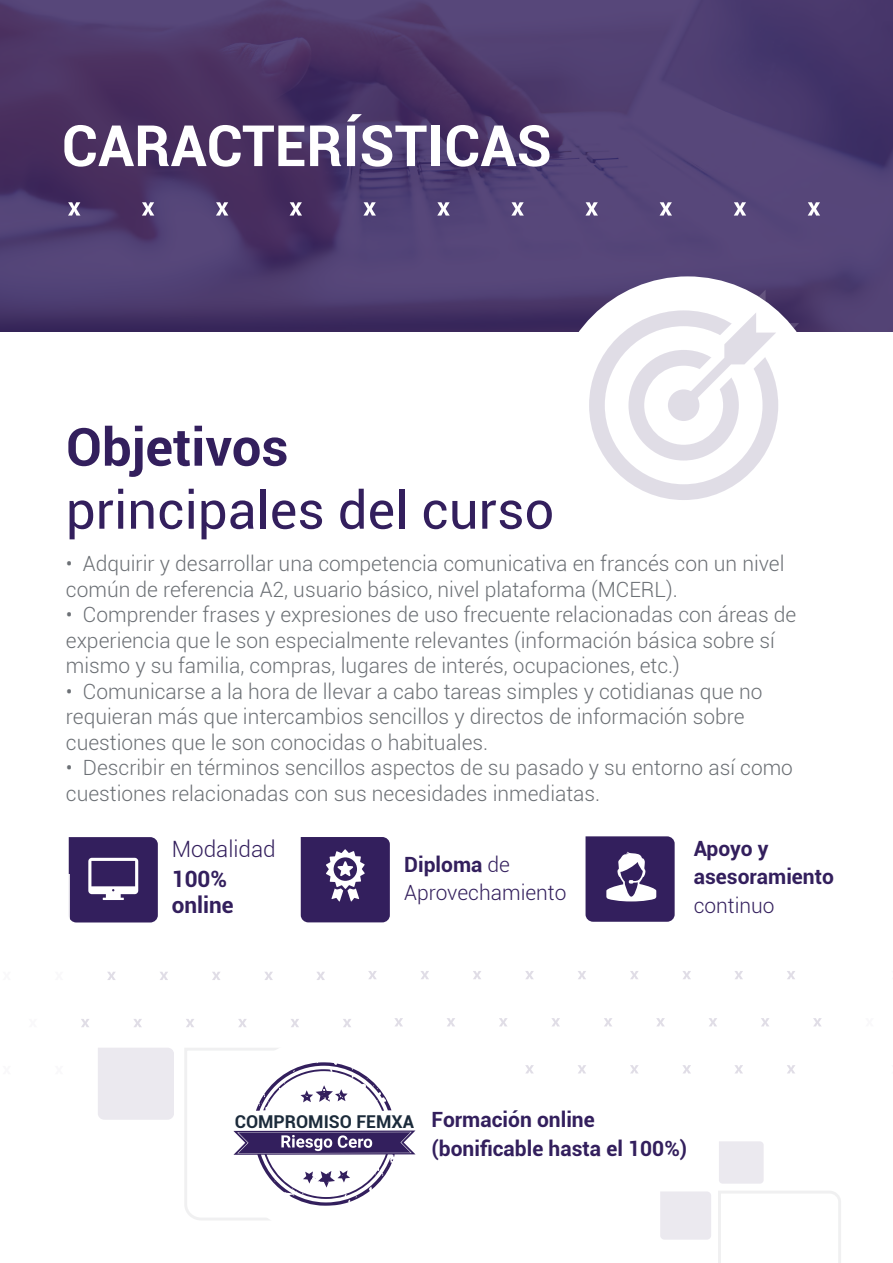
<style>
.page{position:relative;width:893px;height:1263px;background:#fff}
.page>*{position:absolute;margin:0;border:0;box-sizing:border-box;transform-origin:0 0}
.t1{font:700 57px "Roboto";color:#fff}
.t2{font:52.5px "Roboto";color:#331f5d}
.t3{font:700 52.5px "Roboto";color:#331f5d}
.t4{font:700 22.5px "Roboto";color:#331f5d}
.t5{font:300 22.5px "Roboto";color:#331f5d}
.t6{font:300 21px/25.5px "Roboto";color:#6c7075}
.t7{font:700 21px "Roboto";color:#331f5d}
.t8{font:300 21px/28.5px "Roboto";color:#331f5d}
.t9{font:700 17.7px "Roboto";color:#1c2b3b}
.s1{font-weight:700}
</style>
<div class="page">
<svg style="left:0;top:0;width:893px;height:332px;background:#4d3b6d"></svg>
<svg style="left:68px;top:202px;width:12px;height:14px"></svg>
<svg style="left:142px;top:202px;width:12px;height:14px"></svg>
<svg style="left:216px;top:202px;width:12px;height:14px"></svg>
<svg style="left:290px;top:202px;width:12px;height:14px"></svg>
<svg style="left:363px;top:202px;width:13px;height:14px"></svg>
<svg style="left:437px;top:202px;width:13px;height:14px"></svg>
<svg style="left:585px;top:202px;width:13px;height:14px"></svg>
<svg style="left:511px;top:202px;width:13px;height:14px"></svg>
<svg style="left:808px;top:202px;width:12px;height:14px"></svg>
<svg style="left:734px;top:202px;width:12px;height:14px"></svg>
<svg style="left:660px;top:202px;width:12px;height:14px"></svg>
<svg style="left:69px;top:837px;width:89px;height:85px;background:#4a396f"></svg>
<svg style="left:585px;top:836px;width:90px;height:86px;background:#534276"></svg>
<svg style="left:301px;top:837px;width:89px;height:85px;background:#4c3a71"></svg>
<svg style="left:660px;top:1141px;width:181px;height:122px"></svg>
<div style="left:553px;top:276px;width:269px;height:270px;background:#fff;border-radius:50%"></div>
<svg style="left:589px;top:290px;width:210px;height:210px"></svg>
<div style="left:668px;top:389px;width:31px;height:32px;background:#e0dde6;border-radius:50%"></div>
<svg style="left:787px;top:1065px;width:8px;height:8px"></svg>
<svg style="left:735px;top:1065px;width:8px;height:8px"></svg>
<svg style="left:683px;top:1065px;width:8px;height:8px"></svg>
<svg style="left:630px;top:1065px;width:9px;height:8px"></svg>
<svg style="left:787px;top:971px;width:8px;height:8px"></svg>
<svg style="left:735px;top:971px;width:8px;height:8px"></svg>
<svg style="left:683px;top:971px;width:8px;height:8px"></svg>
<svg style="left:630px;top:971px;width:9px;height:8px"></svg>
<svg style="left:578px;top:1065px;width:8px;height:8px"></svg>
<svg style="left:578px;top:971px;width:8px;height:8px"></svg>
<svg style="left:813px;top:1018px;width:9px;height:8px"></svg>
<svg style="left:761px;top:1018px;width:8px;height:8px"></svg>
<svg style="left:709px;top:1018px;width:8px;height:8px"></svg>
<svg style="left:604px;top:1018px;width:8px;height:8px"></svg>
<svg style="left:656px;top:1018px;width:9px;height:8px"></svg>
<svg style="left:525px;top:1065px;width:9px;height:8px"></svg>
<svg style="left:473px;top:971px;width:8px;height:8px"></svg>
<svg style="left:525px;top:971px;width:9px;height:8px"></svg>
<svg style="left:421px;top:971px;width:8px;height:8px"></svg>
<svg style="left:368px;top:971px;width:9px;height:8px"></svg>
<svg style="left:447px;top:1018px;width:8px;height:8px"></svg>
<svg style="left:499px;top:1018px;width:9px;height:8px"></svg>
<svg style="left:551px;top:1018px;width:9px;height:8px"></svg>
<svg style="left:394px;top:1018px;width:9px;height:8px"></svg>
<svg style="left:317px;top:972px;width:8px;height:8px"></svg>
<svg style="left:265px;top:972px;width:8px;height:8px"></svg>
<svg style="left:212px;top:972px;width:8px;height:8px"></svg>
<svg style="left:160px;top:972px;width:8px;height:8px"></svg>
<svg style="left:343px;top:1019px;width:8px;height:8px"></svg>
<svg style="left:291px;top:1019px;width:8px;height:8px"></svg>
<svg style="left:186px;top:1019px;width:8px;height:8px"></svg>
<svg style="left:238px;top:1019px;width:9px;height:8px"></svg>
<svg style="left:107px;top:972px;width:9px;height:8px"></svg>
<svg style="left:81px;top:1019px;width:8px;height:8px"></svg>
<svg style="left:134px;top:1019px;width:8px;height:8px"></svg>
<div style="left:839px;top:875px;width:54px;height:279px;background:#fff"></div>
<div style="left:98px;top:1048px;width:76px;height:72px;background:#ebe9ef"></div>
<svg style="left:184px;top:1048px;width:231px;height:172px"></svg>
<p class="t1" style="left:62px;top:106px;width:492px">CARACTERÍSTICAS</p>
<p class="t3" style="left:66px;top:410px;width:224px">Objetivos</p>
<p class="t2" style="left:66px;top:473px;width:490px">principales del curso</p>
<p class="t6" style="left:66px;top:550px;width:720px">• Adquirir y desarrollar una competencia comunicativa en francés con un nivel común de referencia A2, usuario básico, nivel plataforma (MCERL).</p>
<p class="t6" style="left:66px;top:601px;width:732px">• Comprender frases y expresiones de uso frecuente relacionadas con áreas de experiencia que le son especialmente relevantes (información básica sobre sí mismo y su familia, compras, lugares de interés, ocupaciones, etc.)</p>
<p class="t6" style="left:66px;top:678px;width:698px">• Comunicarse a la hora de llevar a cabo tareas simples y cotidianas que no requieran más que intercambios sencillos y directos de información sobre cuestiones que le son conocidas o habituales.</p>
<p class="t6" style="left:66px;top:754px;width:729px">• Describir en términos sencillos aspectos de su pasado y su entorno así como cuestiones relacionadas con sus necesidades inmediatas.</p>
<p class="t5" style="left:172px;top:834px;width:105px">Modalidad</p>
<p class="t4" style="left:172px;top:863px;width:57px">100%</p>
<p class="t4" style="left:172px;top:889px;width:63px">online</p>
<p class="t7" style="left:694px;top:834px;width:76px">Apoyo y</p>
<p class="t7" style="left:694px;top:862px;width:142px">asesoramiento</p>
<p class="t8" style="left:694px;top:890px;width:82px">continuo</p>
<p class="t8" style="left:404px;top:849px;width:164px"><span class="s1">Diploma</span> de<br>Aprovechamiento</p>
<p class="t9" style="left:235px;top:1109px;width:181px">COMPROMISO FEMXA</p>
<p class="t7" style="left:432px;top:1105px;width:165px">Formación online</p>
<p class="t7" style="left:432px;top:1133px;width:257px">(bonificable hasta el 100%)</p>
</div>
